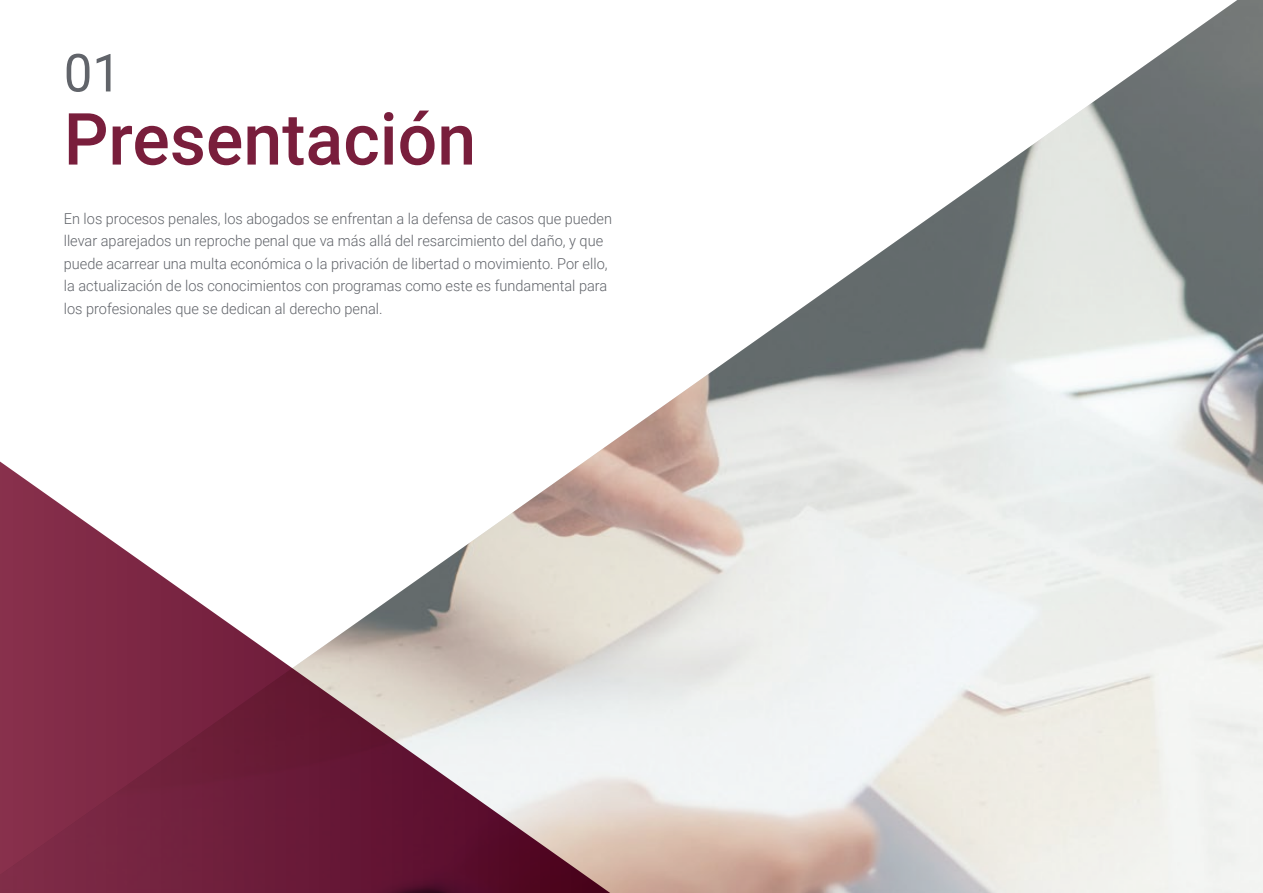
<style>
.page{position:relative;width:1263px;height:893px;background:#fff}
.page>*{position:absolute;margin:0;border:0;box-sizing:border-box;transform-origin:0 0}
.t1{font:500 72px "Roboto";color:#791e3c}
.t2{font:52.5px "Roboto";color:#61646a}
.t3{font:300 15px/22.5px "Roboto";color:#61646a}
</style>
<div class="page">
<img style="left:607px;top:0;width:656px;height:893px">
<svg style="left:0;top:446px;width:640px;height:447px"></svg>
<h2 class="t2" style="left:64px;top:36px;width:59px">01</h2>
<h1 class="t1" style="left:64px;top:89px;width:414px">Presentación</h1>
<p class="t3" style="left:64px;top:207px;width:550px">En los procesos penales, los abogados se enfrentan a la defensa de casos que pueden llevar aparejados un reproche penal que va más allá del resarcimiento del daño, y que puede acarrear una multa económica o la privación de libertad o movimiento. Por ello, la actualización de los conocimientos con programas como este es fundamental para los profesionales que se dedican al derecho penal.</p>
</div>
